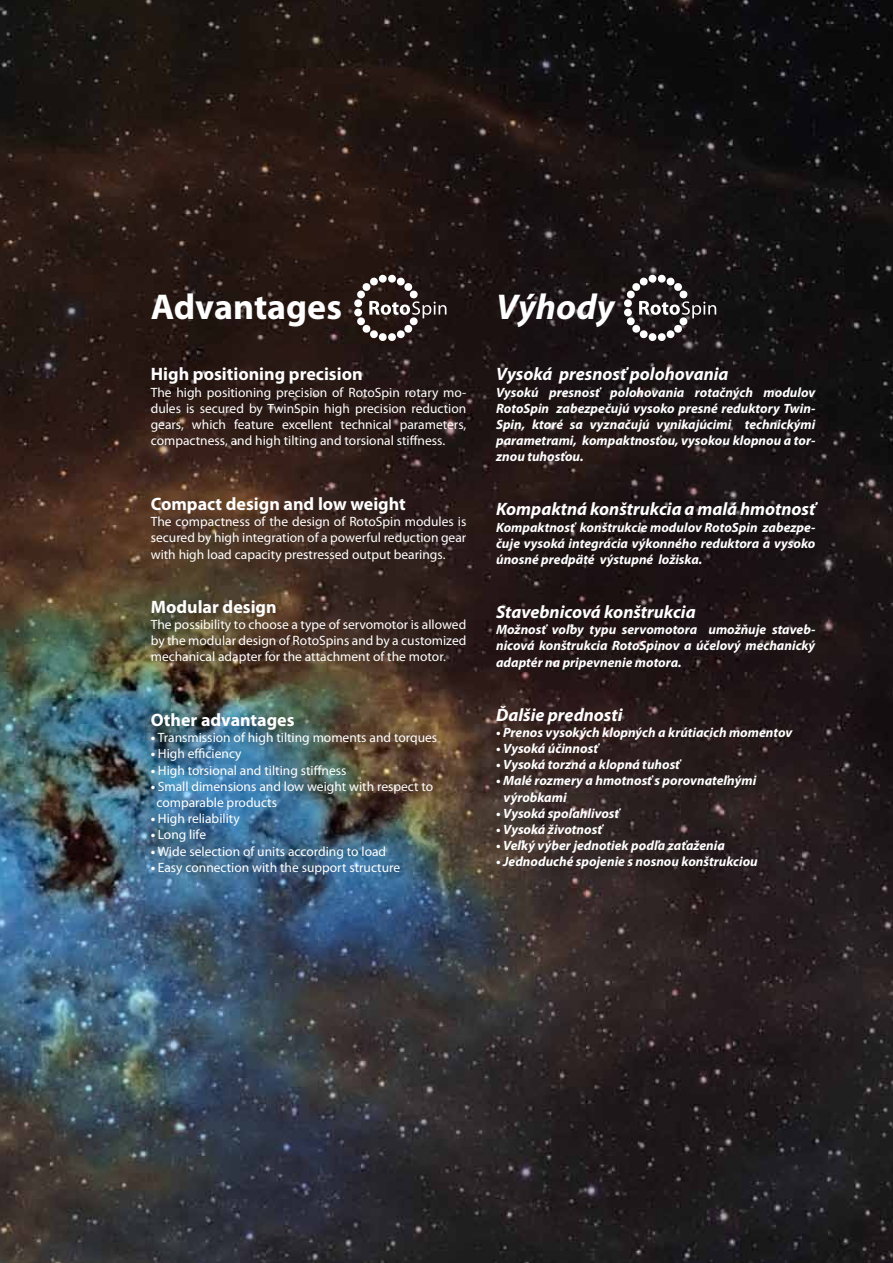
<style>
.page{position:relative;width:893px;height:1263px;background:#fff}
.page>*{position:absolute;margin:0;border:0;box-sizing:border-box;transform-origin:0 0}
.t1{font:700 36px "Myriad Pro";color:#fff}
.t2{font:italic 700 36px "Myriad Pro";color:#fff}
.t3{font:italic 700 18px "Myriad Pro";color:#fff}
.t4{font:700 18px "Myriad Pro";color:#fff}
.t5{font:13.5px/16.2px "Myriad Pro";color:#fff;text-align:justify}
.t6{font:italic 700 13.5px/16.2px "Myriad Pro";color:#fff;text-align:justify}
.s1{font-weight:700;font-style:italic}
</style>
<div class="page">
<img style="left:0;top:0;width:893px;height:1263px">
<svg style="left:624px;top:308px;width:8px;height:9px"></svg>
<svg style="left:648px;top:333px;width:9px;height:8px"></svg>
<svg style="left:658px;top:274px;width:8px;height:9px"></svg>
<svg style="left:648px;top:274px;width:9px;height:9px"></svg>
<svg style="left:626px;top:277px;width:90px;height:62px"></svg>
<svg style="left:354px;top:299px;width:8px;height:8px"></svg>
<svg style="left:354px;top:308px;width:8px;height:9px"></svg>
<svg style="left:388px;top:274px;width:8px;height:9px"></svg>
<svg style="left:379px;top:274px;width:8px;height:9px"></svg>
<svg style="left:357px;top:277px;width:89px;height:62px"></svg>
<h1 class="t1" style="left:151px;top:283px;width:193px">Advantages</h1>
<h1 class="t2" style="left:496px;top:284px;width:120px">Výhody</h1>
<h2 class="t4" style="left:151px;top:362px;width:213px">High positioning precision</h2>
<p class="t5" style="left:151px;top:384px;width:317px">The high positioning precision of RotoSpin rotary mo&shy;dules is secured by TwinSpin high precision reduction gears, which feature excellent technical parameters, compactness, and high tilting and torsional stiffness.</p>
<h2 class="t4" style="left:151px;top:492px;width:257px">Compact design and low weight</h2>
<p class="t5" style="left:151px;top:513px;width:317px">The compactness of the design of RotoSpin modules is secured by high integration of a powerful reduction gear with high load capacity prestressed output bearings.</p>
<h2 class="t4" style="left:151px;top:595px;width:127px">Modular design</h2>
<p class="t5" style="left:151px;top:616px;width:317px">The possibility to choose a type of servomotor is allowed by the modular design of RotoSpins and by a customized mechanical adapter for the attachment of the motor.</p>
<h2 class="t4" style="left:151px;top:708px;width:145px">Other advantages</h2>
<p class="t5" style="left:151px;top:729px;width:288px"><span class="s1">•</span> Transmission of high tilting moments and torques</p>
<p class="t5" style="left:151px;top:745px;width:92px"><span class="s1">•</span> High efficiency</p>
<p class="t5" style="left:151px;top:762px;width:197px"><span class="s1">•</span> High torsional and tilting stiffness</p>
<p class="t5" style="left:156px;top:778px;width:278px;text-indent:-6px"><span class="s1">•</span> Small dimensions and low weight with respect to comparable products</p>
<p class="t5" style="left:151px;top:810px;width:91px"><span class="s1">•</span> High reliability</p>
<p class="t5" style="left:151px;top:826px;width:57px"><span class="s1">•</span> Long life</p>
<p class="t5" style="left:151px;top:843px;width:237px"><span class="s1">•</span> Wide selection of units according to load</p>
<p class="t5" style="left:151px;top:859px;width:251px"><span class="s1">•</span> Easy connection with the support structure</p>
<h2 class="t3" style="left:496px;top:363px;width:234px">Vysoká presnosť polohovania</h2>
<p class="t6" style="left:496px;top:383px;width:321px">Vysokú presnosť polohovania rotačných modulov RotoSpin zabezpečujú vysoko presné reduktory Twin-Spin, ktoré sa vyznačujú vynikajúcimi technickými parametrami, kompaktnosťou, vysokou klopnou a tor&shy;znou tuhosťou.</p>
<h2 class="t3" style="left:496px;top:498px;width:321px">Kompaktná konštrukcia a malá hmotnosť</h2>
<p class="t6" style="left:496px;top:518px;width:321px">Kompaktnosť konštrukcie modulov RotoSpin zabezpe&shy;čuje vysoká integrácia výkonného reduktora a vysoko únosné predpäté výstupné ložiska.</p>
<h2 class="t3" style="left:496px;top:600px;width:201px">Stavebnicová konštrukcia</h2>
<p class="t6" style="left:496px;top:621px;width:321px">Možnosť voľby typu servomotora umožňuje staveb&shy;nicová konštrukcia RotoSpinov a účelový mechanický adaptér na pripevnenie motora.</p>
<h2 class="t3" style="left:496px;top:703px;width:128px">Ďalšie prednosti</h2>
<p class="t6" style="left:496px;top:724px;width:298px">• Prenos vysokých klopných a krútiacich momentov</p>
<p class="t6" style="left:496px;top:740px;width:103px">• Vysoká účinnosť</p>
<p class="t6" style="left:496px;top:756px;width:185px">• Vysoká torzná a klopná tuhosť</p>
<p class="t6" style="left:504px;top:772px;width:254px;text-indent:-7px">• Malé rozmery a hmotnosť s porovnateľnými výrobkami</p>
<p class="t6" style="left:496px;top:805px;width:125px">• Vysoká spoľahlivosť</p>
<p class="t6" style="left:496px;top:821px;width:107px">• Vysoká životnosť</p>
<p class="t6" style="left:496px;top:837px;width:230px">• Veľký výber jednotiek podľa zaťaženia</p>
<p class="t6" style="left:496px;top:853px;width:263px">• Jednoduché spojenie s nosnou konštrukciou</p>
</div>
